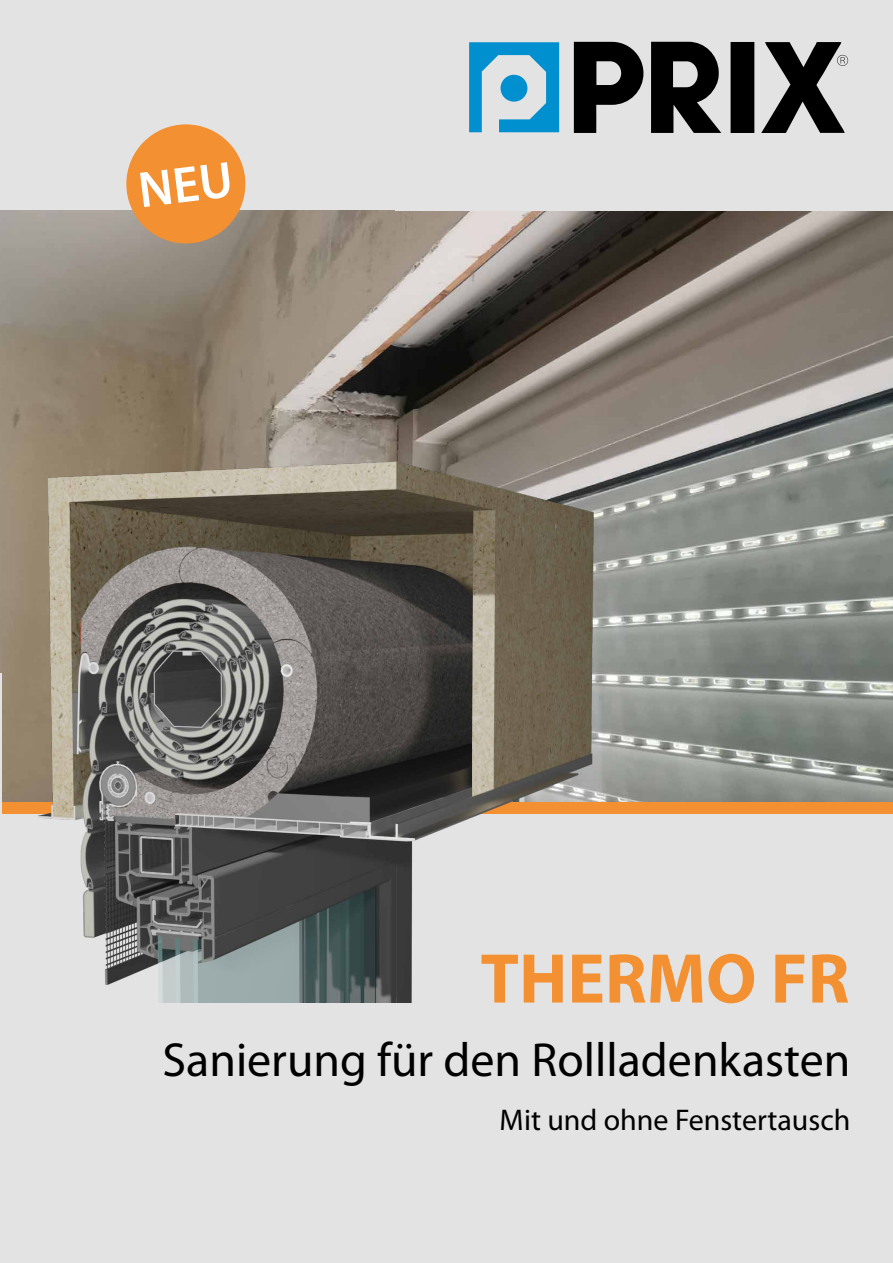
<style>
.page{position:relative;width:893px;height:1263px;background:#fff}
.page>*{position:absolute;margin:0;border:0;box-sizing:border-box;transform-origin:0 0}
.t1{font:700 70.95px "Myriad Pro";color:#f39032}
.t2{font:48px "Myriad Pro";color:#000}
.t3{font:30px "Myriad Pro";color:#000}
</style>
<div class="page">
<div style="left:0;top:674px;width:893px;height:589px;background:#e3e3e3"></div>
<div style="left:0;top:0;width:893px;height:211px;background:#e3e3e3"></div>
<svg style="left:469px;top:42px;width:90px;height:90px"></svg>
<div style="left:501px;top:75px;width:26px;height:27px;background:#008fcf;border-radius:50%"></div>
<div style="left:731px;top:42px;width:23px;height:91px;background:#000"></div>
<svg style="left:651px;top:42px;width:70px;height:91px"></svg>
<svg style="left:574px;top:42px;width:69px;height:91px"></svg>
<svg style="left:761px;top:42px;width:87px;height:91px"></svg>
<div style="left:0;top:801px;width:893px;height:13px;background:#f39032"></div>
<img style="left:0;top:211px;width:893px;height:590px">
<img style="left:0;top:448px;width:664px;height:555px">
<hr style="left:0;top:674px;width:2px;height:589px;background:#e3e3e3">
<div style="left:126px;top:124px;width:119px;height:119px;background:#f39032;border-radius:50%"></div>
<h1 class="t1" style="left:480px;top:932px;width:370px">THERMO FR</h1>
<p class="t2" style="left:162px;top:1030px;width:689px">Sanierung für den Rollladenkasten</p>
<p class="t3" style="left:500px;top:1101px;width:352px">Mit und ohne Fenstertausch</p>
</div>
